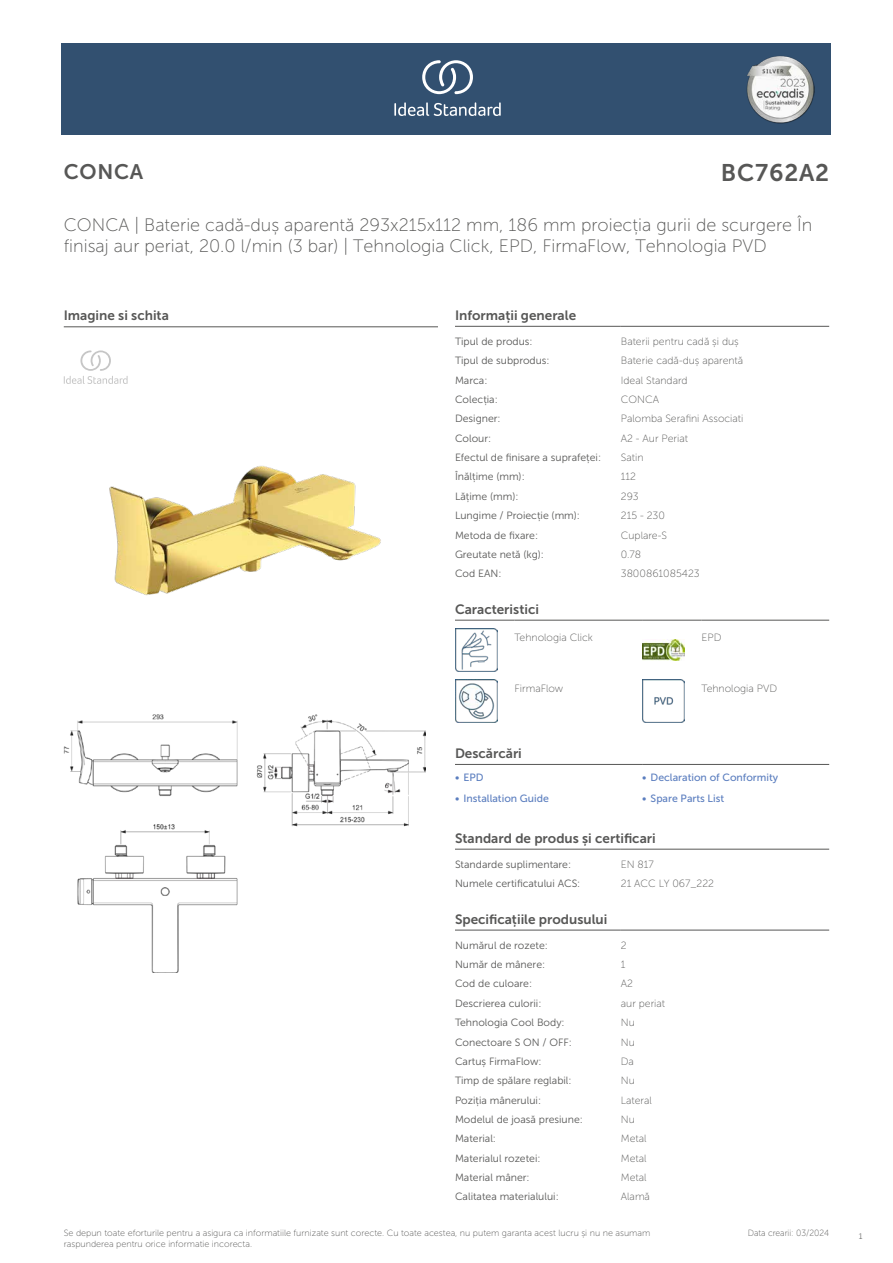
<style>
.page{position:relative;width:893px;height:1263px;background:#fff}
.page>*{position:absolute;margin:0;border:0;box-sizing:border-box;transform-origin:0 0}
.t1{font:24px "Museo Sans 700";letter-spacing:.035em;color:#575756}
.t2{font:21px "Museo Sans 700";letter-spacing:.035em;color:#575756}
.t3{font:18px/21.6px "Museo Sans 100";color:#575756}
.t4{font:13.5px "Museo Sans 700";color:#575756}
.t5{font:10.5px "Museo Sans 300";color:#575756}
.t6{font:10.5px "Museo Sans 100";color:#575756}
.t7{font:10.5px "Museo Sans 500";color:#5b7ebf}
.t8{font:9px/10.8px "Museo Sans 100";color:#575756}
.t9{font:9px "Museo Sans 100";color:#575756;scale:.95 1}
.t10{font:300 9px "Calibri";color:#575756;scale:.95 1}
</style>
<div class="page">
<div style="left:62px;top:43px;width:769px;height:91px;background:#325070"></div>
<hr style="left:455px;top:326px;width:166px;height:1px;background:#575756">
<hr style="left:621px;top:326px;width:208px;height:1px;background:#575756">
<hr style="left:455px;top:620px;width:59px;height:1px;background:#575756">
<hr style="left:514px;top:620px;width:128px;height:1px;background:#575756">
<hr style="left:642px;top:620px;width:60px;height:1px;background:#575756">
<hr style="left:702px;top:620px;width:127px;height:1px;background:#575756">
<img style="left:455px;top:629px;width:42px;height:42px">
<img style="left:642px;top:640px;width:43px;height:20px">
<img style="left:455px;top:680px;width:42px;height:42px">
<img style="left:642px;top:680px;width:43px;height:42px">
<hr style="left:455px;top:764px;width:187px;height:1px;background:#575756">
<hr style="left:642px;top:764px;width:187px;height:1px;background:#575756">
<hr style="left:455px;top:849px;width:166px;height:1px;background:#575756">
<hr style="left:621px;top:849px;width:208px;height:1px;background:#575756">
<hr style="left:455px;top:930px;width:166px;height:1px;background:#575756">
<hr style="left:621px;top:930px;width:208px;height:1px;background:#575756">
<img style="left:64px;top:714px;width:361px;height:258px">
<hr style="left:64px;top:327px;width:374px;height:1px;background:#575756">
<svg style="left:64px;top:350px;width:64px;height:34px"></svg>
<img style="left:109px;top:466px;width:272px;height:130px">
<svg style="left:394px;top:102px;width:107px;height:14px"></svg>
<svg style="left:422px;top:60px;width:51px;height:34px"></svg>
<img style="left:746px;top:56px;width:68px;height:67px">
<h2 class="t2" style="left:64px;top:160px;width:81px">CONCA</h2>
<h1 class="t1" style="left:721px;top:160px;width:110px">BC762A2</h1>
<h3 class="t3" style="left:64px;top:214px;width:750px">CONCA | Baterie cadă-duș aparentă 293x215x112 mm, 186 mm proiecția gurii de scurgere În finisaj aur periat, 20.0 l/min (3 bar) | Tehnologia Click, EPD, FirmaFlow, Tehnologia PVD</h3>
<p class="t4" style="left:64px;top:308px;width:107px">Imagine si schita</p>
<p class="t4" style="left:455px;top:308px;width:123px">Informații generale</p>
<p class="t5" style="left:455px;top:336px;width:79px">Tipul de produs:</p>
<p class="t6" style="left:621px;top:336px;width:119px">Baterii pentru cadă și duș</p>
<p class="t5" style="left:455px;top:355px;width:96px">Tipul de subprodus:</p>
<p class="t6" style="left:621px;top:355px;width:124px">Baterie cadă-duș aparentă</p>
<p class="t5" style="left:455px;top:374px;width:34px">Marca:</p>
<p class="t6" style="left:621px;top:374px;width:68px">Ideal Standard</p>
<p class="t5" style="left:455px;top:394px;width:44px">Colecția:</p>
<p class="t6" style="left:621px;top:394px;width:40px">CONCA</p>
<p class="t5" style="left:455px;top:413px;width:47px">Designer:</p>
<p class="t6" style="left:621px;top:413px;width:124px">Palomba Serafini Associati</p>
<p class="t5" style="left:455px;top:432px;width:38px">Colour:</p>
<p class="t6" style="left:621px;top:433px;width:69px">A2 - Aur Periat</p>
<p class="t5" style="left:455px;top:452px;width:148px">Efectul de finisare a suprafeței:</p>
<p class="t6" style="left:621px;top:452px;width:24px">Satin</p>
<p class="t5" style="left:455px;top:471px;width:71px">Înălțime (mm):</p>
<p class="t6" style="left:621px;top:471px;width:17px">112</p>
<p class="t5" style="left:455px;top:491px;width:65px">Lățime (mm):</p>
<p class="t6" style="left:621px;top:491px;width:19px">293</p>
<p class="t5" style="left:455px;top:510px;width:127px">Lungime / Proiecție (mm):</p>
<p class="t6" style="left:621px;top:510px;width:46px">215 - 230</p>
<p class="t5" style="left:455px;top:529px;width:85px">Metoda de fixare:</p>
<p class="t6" style="left:621px;top:529px;width:48px">Cuplare-S</p>
<p class="t5" style="left:455px;top:549px;width:91px">Greutate netă (kg):</p>
<p class="t6" style="left:621px;top:549px;width:22px">0.78</p>
<p class="t5" style="left:455px;top:568px;width:48px">Cod EAN:</p>
<p class="t6" style="left:621px;top:568px;width:80px">3800861085423</p>
<p class="t4" style="left:455px;top:602px;width:85px">Caracteristici</p>
<p class="t6" style="left:514px;top:632px;width:80px">Tehnologia Click</p>
<p class="t6" style="left:702px;top:632px;width:21px">EPD</p>
<p class="t6" style="left:514px;top:683px;width:50px">FirmaFlow</p>
<p class="t6" style="left:702px;top:683px;width:77px">Tehnologia PVD</p>
<p class="t4" style="left:455px;top:746px;width:68px">Descărcări</p>
<p class="t7" style="left:455px;top:772px;width:30px">• EPD</p>
<p class="t7" style="left:642px;top:772px;width:138px">• Declaration of Conformity</p>
<p class="t7" style="left:455px;top:793px;width:95px">• Installation Guide</p>
<p class="t7" style="left:642px;top:793px;width:84px">• Spare Parts List</p>
<p class="t4" style="left:455px;top:831px;width:202px">Standard de produs și certificari</p>
<p class="t5" style="left:455px;top:858px;width:118px">Standarde suplimentare:</p>
<p class="t6" style="left:621px;top:859px;width:35px">EN 817</p>
<p class="t5" style="left:455px;top:878px;width:127px">Numele certificatului ACS:</p>
<p class="t6" style="left:621px;top:878px;width:95px">21 ACC LY 067_222</p>
<p class="t4" style="left:455px;top:911px;width:154px">Specificațiile produsului</p>
<p class="t5" style="left:455px;top:939px;width:94px">Numărul de rozete:</p>
<p class="t6" style="left:621px;top:939px;width:7px">2</p>
<p class="t5" style="left:455px;top:959px;width:92px">Număr de mânere:</p>
<p class="t6" style="left:621px;top:959px;width:6px">1</p>
<p class="t5" style="left:455px;top:978px;width:79px">Cod de culoare:</p>
<p class="t6" style="left:621px;top:978px;width:14px">A2</p>
<p class="t5" style="left:455px;top:997px;width:88px">Descrierea culorii:</p>
<p class="t6" style="left:621px;top:998px;width:46px">aur periat</p>
<p class="t5" style="left:455px;top:1017px;width:111px">Tehnologia Cool Body:</p>
<p class="t6" style="left:621px;top:1017px;width:15px">Nu</p>
<p class="t5" style="left:455px;top:1036px;width:118px">Conectoare S ON / OFF:</p>
<p class="t6" style="left:621px;top:1036px;width:15px">Nu</p>
<p class="t5" style="left:455px;top:1056px;width:88px">Cartuș FirmaFlow:</p>
<p class="t6" style="left:621px;top:1056px;width:15px">Da</p>
<p class="t5" style="left:455px;top:1075px;width:118px">Timp de spălare reglabil:</p>
<p class="t6" style="left:621px;top:1075px;width:15px">Nu</p>
<p class="t5" style="left:455px;top:1094px;width:88px">Poziția mânerului:</p>
<p class="t6" style="left:621px;top:1094px;width:33px">Lateral</p>
<p class="t5" style="left:455px;top:1114px;width:129px">Modelul de joasă presiune:</p>
<p class="t6" style="left:621px;top:1114px;width:15px">Nu</p>
<p class="t5" style="left:455px;top:1133px;width:43px">Material:</p>
<p class="t6" style="left:621px;top:1133px;width:27px">Metal</p>
<p class="t5" style="left:455px;top:1152px;width:87px">Materialul rozetei:</p>
<p class="t6" style="left:621px;top:1152px;width:27px">Metal</p>
<p class="t5" style="left:455px;top:1172px;width:76px">Material mâner:</p>
<p class="t6" style="left:621px;top:1172px;width:27px">Metal</p>
<p class="t5" style="left:455px;top:1191px;width:105px">Calitatea materialului:</p>
<p class="t6" style="left:621px;top:1191px;width:31px">Alamă</p>
<p class="t8" style="left:64px;top:1227px;width:588px">Se depun toate eforturile pentru a asigura ca informatiile furnizate sunt corecte. Cu toate acestea, nu putem garanta acest lucru și nu ne asumam raspunderea pentru orice informatie incorecta.</p>
<p class="t9" style="left:748px;top:1228px;width:87px">Data crearii: 03/2024</p>
<p class="t10" style="left:858px;top:1230px;width:6px">1</p>
</div>
